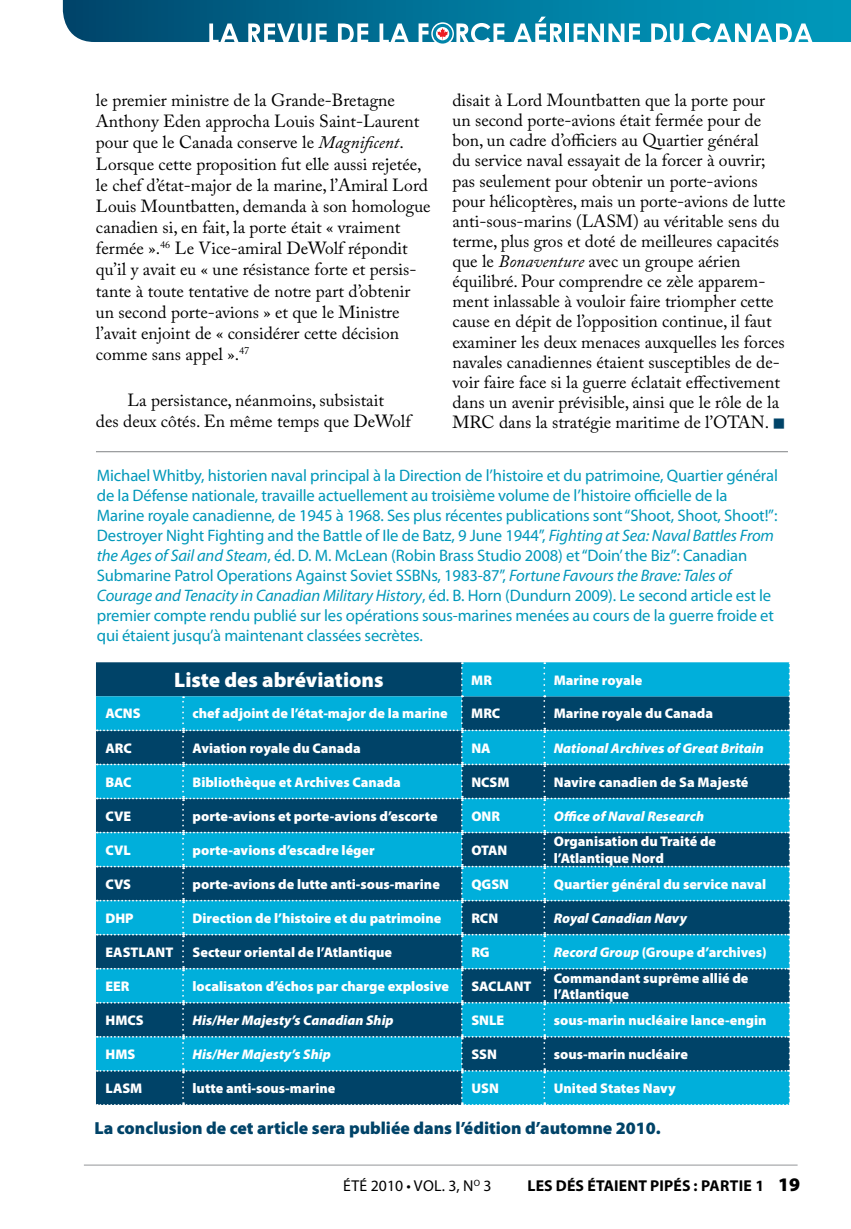
<style>
.page{position:relative;width:851px;height:1229px;background:#fff}
.page>*{position:absolute;margin:0;border:0;box-sizing:border-box;transform-origin:0 0}
.t1{font:900 21px "Myriad Pro";color:#fff}
.t2{font:17.5px/20.1px "Adobe Caslon Pro";color:#000}
.t3{font:900 17.5px "Myriad Pro";color:#004368}
.t4{font:16.62px/19.9px "Myriad Pro";letter-spacing:-.01em;color:#0098ba}
.t5{font:700 15.75px "Myriad Pro";letter-spacing:.01em;color:#000}
.t6{font:15.75px "Myriad Pro";letter-spacing:.02em;color:#000}
.t7{font:900 14px/16.8px "Myriad Pro";color:#fff}
.t8{font:italic 900 14px "Myriad Pro";color:#fff}
.s1{font-style:italic}
.s2{color:#004368}
.s3{font-weight:900;font-size:19.25px}
</style>
<div class="page">
<hr style="left:84px;top:1164px;width:713px;height:1px;background:#939598">
<svg style="left:63px;top:0;width:787px;height:44px"></svg>
<svg style="left:97px;top:662px;width:693px;height:443px;background:#067ca3"></svg>
<hr style="left:96px;top:451px;width:692px;height:1px;background:#808285">
<p class="t2" style="left:96px;top:89px;width:336px;line-height:21.2px">le premier ministre de la Grande-Bretagne Anthony Eden approcha Louis Saint-Laurent pour que le Canada conserve le <span class="s1">Magnificent</span>.<br>Lorsque cette proposition fut elle aussi rejetée, le chef d’état-major de la marine, l’Amiral Lord Louis Mountbatten, demanda à son homologue canadien si, en fait, la porte était « vraiment fermée ».<sup>46</sup> Le Vice-amiral DeWolf répondit qu’il y avait eu « une résistance forte et persis&shy;tante à toute tentative de notre part d’obtenir un second porte-avions » et que le Ministre l’avait enjoint de « considérer cette décision comme sans appel ».<sup>47</sup></p>
<p class="t2" style="left:96px;top:389px;width:316px;line-height:21px;text-align:center">La persistance, néanmoins, subsistait<br>des deux côtés. En même temps que DeWolf</p>
<p class="t2" style="left:452px;top:90px;width:334px">disait à Lord Mountbatten que la porte pour un second porte-avions était fermée pour de bon, un cadre d’officiers au Quartier général<br>du service naval essayait de la forcer à ouvrir; pas seulement pour obtenir un porte-avions pour hélicoptères, mais un porte-avions de lutte anti-sous-marins (LASM) au véritable sens du terme, plus gros et doté de meilleures capacités que le <span class="s1">Bonaventure</span> avec un groupe aérien équilibré. Pour comprendre ce zèle apparem&shy;ment inlassable à vouloir faire triompher cette cause en dépit de l’opposition continue, il faut examiner les deux menaces auxquelles les forces navales canadiennes étaient susceptibles de de&shy;voir faire face si la guerre éclatait effectivement dans un avenir prévisible, ainsi que le rôle de la MRC dans la stratégie maritime de l’OTAN. <span class="s2">■</span></p>
<p class="t4" style="left:97px;top:465px;width:682px">Michael Whitby, historien naval principal à la Direction de l’histoire et du patrimoine, Quartier général de la Défense nationale, travaille actuellement au troisième volume de l’histoire officielle de la Marine royale canadienne, de 1945 à 1968. Ses plus récentes publications sont “Shoot, Shoot, Shoot!”:<br>Destroyer Night Fighting and the Battle of Ile de Batz, 9 June 1944”, <span class="s1">Fighting at Sea: Naval Battles From the Ages of Sail and Steam</span>, éd. D. M. McLean (Robin Brass Studio 2008) et “Doin’ the Biz”: Canadian Submarine Patrol Operations Against Soviet SSBNs, 1983-87”, <span class="s1">Fortune Favours the Brave: Tales of Courage and Tenacity in Canadian Military History</span>, éd. B. Horn (Dundurn 2009). Le second article est le premier compte rendu publié sur les opérations sous-marines menées au cours de la guerre froide et qui étaient jusqu’à maintenant classées secrètes.</p>
<p class="t1" style="left:174px;top:666px;width:211px">Liste des abréviations</p>
<p class="t7" style="left:471px;top:671px;width:11px">MR</p>
<p class="t7" style="left:553px;top:671px;width:90px">Marine royale</p>
<p class="t7" style="left:105px;top:704px;width:10px">ACNS</p>
<p class="t7" style="left:192px;top:704px;width:257px">chef adjoint de l’état-major de la marine</p>
<p class="t7" style="left:471px;top:704px;width:11px">MRC</p>
<p class="t7" style="left:553px;top:704px;width:161px">Marine royale du Canada</p>
<p class="t7" style="left:105px;top:739px;width:10px">ARC</p>
<p class="t7" style="left:192px;top:739px;width:170px">Aviation royale du Canada</p>
<p class="t7" style="left:471px;top:739px;width:11px">NA</p>
<p class="t8" style="left:553px;top:738px;width:211px">National Archives of Great Britain</p>
<p class="t7" style="left:105px;top:773px;width:10px">BAC</p>
<p class="t7" style="left:192px;top:773px;width:210px">Bibliothèque et Archives Canada</p>
<p class="t7" style="left:471px;top:773px;width:11px">NCSM</p>
<p class="t7" style="left:553px;top:773px;width:196px">Navire canadien de Sa Majesté</p>
<p class="t7" style="left:105px;top:807px;width:10px">CVE</p>
<p class="t7" style="left:192px;top:807px;width:247px">porte-avions et porte-avions d’escorte</p>
<p class="t7" style="left:471px;top:807px;width:11px">ONR</p>
<p class="t8" style="left:553px;top:806px;width:152px">Office of Naval Research</p>
<p class="t7" style="left:105px;top:841px;width:10px">CVL</p>
<p class="t7" style="left:192px;top:841px;width:184px">porte-avions d’escadre léger</p>
<p class="t7" style="left:471px;top:841px;width:10px">OTAN</p>
<p class="t7" style="left:553px;top:832px;width:164px">Organisation du Traité de l’Atlantique Nord</p>
<p class="t7" style="left:105px;top:875px;width:10px">CVS</p>
<p class="t7" style="left:192px;top:875px;width:249px">porte-avions de lutte anti-sous-marine</p>
<p class="t7" style="left:471px;top:875px;width:30px">QGSN</p>
<p class="t7" style="left:553px;top:875px;width:214px">Quartier général du service naval</p>
<p class="t7" style="left:105px;top:909px;width:10px">DHP</p>
<p class="t7" style="left:192px;top:909px;width:250px">Direction de l’histoire et du patrimoine</p>
<p class="t7" style="left:471px;top:909px;width:10px">RCN</p>
<p class="t8" style="left:553px;top:909px;width:135px">Royal Canadian Navy</p>
<p class="t7" style="left:105px;top:943px;width:10px">EASTLANT</p>
<p class="t7" style="left:192px;top:943px;width:201px">Secteur oriental de l’Atlantique</p>
<p class="t7" style="left:471px;top:943px;width:20px">RG</p>
<p class="t7" style="left:553px;top:943px;width:214px"><span class="s1">Record Group</span> (Groupe d’archives)</p>
<p class="t7" style="left:105px;top:977px;width:9px">EER</p>
<p class="t7" style="left:192px;top:977px;width:258px">localisaton d’échos par charge explosive</p>
<p class="t7" style="left:471px;top:977px;width:10px">SACLANT</p>
<p class="t7" style="left:553px;top:969px;width:196px">Commandant suprême allié de l’Atlantique</p>
<p class="t7" style="left:105px;top:1011px;width:11px">HMCS</p>
<p class="t8" style="left:192px;top:1011px;width:203px">His/Her Majesty’s Canadian Ship</p>
<p class="t7" style="left:471px;top:1011px;width:9px">SNLE</p>
<p class="t7" style="left:554px;top:1011px;width:214px">sous-marin nucléaire lance-engin</p>
<p class="t7" style="left:105px;top:1045px;width:11px">HMS</p>
<p class="t8" style="left:192px;top:1045px;width:140px">His/Her Majesty’s Ship</p>
<p class="t7" style="left:471px;top:1045px;width:10px">SSN</p>
<p class="t7" style="left:554px;top:1045px;width:136px">sous-marin nucléaire</p>
<p class="t7" style="left:105px;top:1079px;width:10px">LASM</p>
<p class="t7" style="left:192px;top:1079px;width:144px">lutte anti-sous-marine</p>
<p class="t7" style="left:471px;top:1079px;width:10px">USN</p>
<p class="t7" style="left:554px;top:1079px;width:124px">United States Navy</p>
<p class="t3" style="left:94px;top:1116px;width:568px">La conclusion de cet article sera publiée dans l’édition d’automne 2010.</p>
<p class="t6" style="left:343px;top:1175px;width:150px">été 2010 • Vol. 3, N<sup>o</sup> 3</p>
<p class="t5" style="left:527px;top:1175px;width:274px">LES DÉS ÉTAIENT PIPÉS : PARTIE 1 <span class="s3">19</span></p>
</div>
